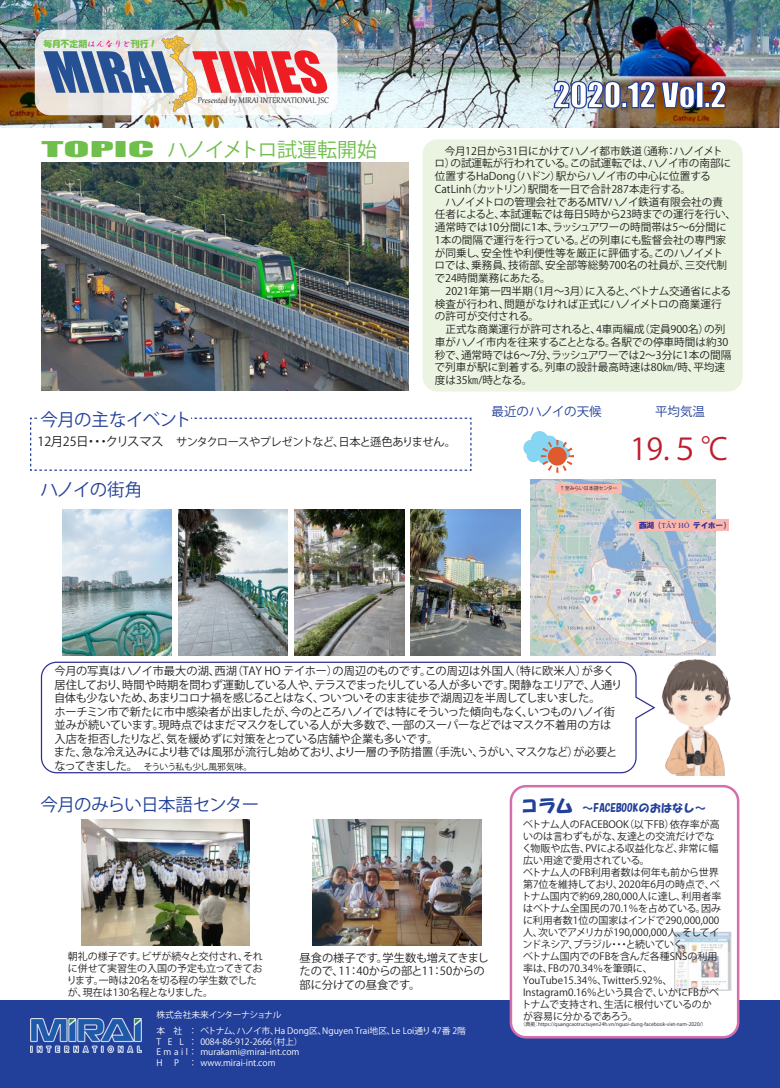
<style>
.page{position:relative;width:780px;height:1088px;background:#fff}
.page>*{position:absolute;margin:0;border:0;box-sizing:border-box;transform-origin:0 0}
.t1{font:italic 52.5px "Impact";color:#255194}
.t2{font:32.5px "Impact";color:#fff}
.t3{font:30px "Koz Go Pr 6 N";color:#be1d2c}
.t4{font:20px "Koz Go Pr 6 N";letter-spacing:-.04em;color:#6fbf4c}
.t5{font:17.5px "Koz Go Pr 6 N";letter-spacing:-.05em;color:#223f99}
.t6{font:12.5px "Koz Go Pr 6 N";color:#223f99}
.t7{font:11.25px/13.5px "Koz Go Pr 6 N";letter-spacing:-.03em;color:#231f20}
.t8{font:11.25px/13.5px "Koz Go Pr 6 N";color:#231f20}
.t9{font:11.25px "Koz Go Pr 6 N";letter-spacing:-.07em;color:#231f20}
.t10{font:11.25px "HG Soei Kakupoptai";color:#223f99}
.t11{font:10.62px/12.8px "Koz Go Pr 6 N";color:#231f20}
.t12{font:10px/12px "Koz Go Pr 6 N";color:#231f20}
.t13{font:10px "Gabriola";color:#231f20}
.t14{font:8.75px/10.5px "Koz Go Pr 6 N";color:#fff}
.t15{font:8.75px "Koz Go Pr 6 N";letter-spacing:-.05em;color:#231f20}
.t16{font:8.75px "HG Soei Kakupoptai";color:#73c049}
.t17{font:7.5px "HG Soei Kakupoptai";color:#2e3092}
.t18{font:5px "Koz Go Pr 6 N";color:#231f20}
.t19{font:5px "Koz Go Pr 6 N";letter-spacing:-.05em;color:#231f20}
.s1{font-family:"HGS Gyoshotai";color:#ed028c}
.s2{color:#ee1d23}
.s3{font-family:"Impact"}
.s4{font-size:12.5px}
.s5{font-family:"Times New Roman"}
.s6{font-size:11.25px}
.s7{font-size:17.5px}
</style>
<div class="page">
<div style="left:0;top:1001px;width:780px;height:87px;background:#223f99"></div>
<img style="left:31px;top:1018px;width:110px;height:35px">
<div style="left:422px;top:139px;width:320px;height:252px;background:#eaf4e0;border-radius:15px"></div>
<svg style="left:40px;top:661px;width:601px;height:113px"></svg>
<svg style="left:30px;top:417px;width:442px;height:54px"></svg>
<div style="left:37px;top:404px;width:154px;height:30px;background:#fff"></div>
<img style="left:81px;top:819px;width:169px;height:126px">
<div style="left:511px;top:786px;width:227px;height:251px;background:#fff;border-radius:15px"></div>
<div style="left:509px;top:785px;width:230px;height:253px;border:2px solid #d36fac;border-radius:15px"></div>
<img style="left:674px;top:932px;width:57px;height:59px">
<img style="left:62px;top:509px;width:110px;height:146px">
<img style="left:178px;top:509px;width:110px;height:146px">
<img style="left:294px;top:509px;width:110px;height:146px">
<img style="left:410px;top:509px;width:110px;height:146px">
<img style="left:530px;top:480px;width:185px;height:175px">
<div style="left:556px;top:484px;width:66px;height:8px;background:#f9b7ae"></div>
<div style="left:636px;top:519px;width:93px;height:11px;background:#f9b7ae"></div>
<img style="left:313px;top:819px;width:168px;height:126px">
<img style="left:0;top:0;width:780px;height:128px">
<img style="left:553px;top:80px;width:142px;height:38px">
<div style="left:695px;top:81px;width:8px;height:27px;border:1px solid #223f99"></div>
<svg style="left:704px;top:80px;width:23px;height:29px"></svg>
<svg style="left:35px;top:30px;width:302px;height:85px"></svg>
<img style="left:162px;top:36px;width:36px;height:75px">
<img style="left:41px;top:162px;width:367px;height:228px">
<svg style="left:523px;top:431px;width:51px;height:42px"></svg>
<div style="left:548px;top:447px;width:18px;height:19px;background:#e05a2d;border-radius:50%"></div>
<img style="left:641px;top:659px;width:90px;height:116px">
<p class="t16" style="left:43px;top:39px;width:115px">毎月不定期<span class="s1">はんなりと</span>刊行！</p>
<h1 class="t1" style="left:54px;top:31px;width:302px">MIRAI <span class="s2">TIMES</span></h1>
<p class="t13" style="left:198px;top:94px;width:132px">Presented by MIRAI INTERNATIONAL JSC</p>
<h3 class="t4" style="left:41px;top:138px;width:337px"><span class="s3">TOPIC</span> ハノイメトロ試運転開始</h3>
<h2 class="t2" style="left:553px;top:70px;width:174px">2020.12 Vol.2</h2>
<p class="t11" style="left:434px;top:145px;width:303px;text-indent:10px">今月12日から31日にかけてハノイ都市鉄道（通称：ハノイメト<br>ロ）の試運転が行われている。この試運転では、ハノイ市の南部に位置するHaDong（ハドン）駅からハノイ市の中心に位置する<br>CatLinh（カットリン）駅間を一日で合計287本走行する。<br>　ハノイメトロの管理会社であるMTVハノイ鉄道有限会社の責<br>任者によると、本試運転では毎日5時から23時までの運行を行い、通常時では10分間に1本、ラッシュアワーの時間帯は5～6分間に<br>1本の間隔で運行を行っている。どの列車にも監督会社の専門家が同乗し、安全性や利便性等を厳正に評価する。このハノイメト<br>ロでは、乗務員、技術部、安全部等総勢700名の社員が、三交代制で24時間業務にあたる。<br>　2021年第一四半期（1月～3月）に入ると、ベトナム交通省による検査が行われ、問題がなければ正式にハノイメトロの商業運行<br>の許可が交付される。<br>　正式な商業運行が許可されると、4車両編成（定員900名）の列車がハノイ市内を往来することとなる。各駅での停車時間は約30秒で、通常時では6～7分、ラッシュアワーでは2～3分に1本の間隔で列車が駅に到着する。列車の設計最高時速は80㎞/時、平均速度は35㎞/時となる。</p>
<h3 class="t5" style="left:40px;top:409px;width:153px">今月の主なイベント</h3>
<p class="t9" style="left:38px;top:435px;width:420px"><span class="s4">12月25日・・・クリスマス　</span>サンタクロースやプレゼントなど、日本と遜色ありません。</p>
<h3 class="t5" style="left:40px;top:480px;width:103px">ハノイの街角</h3>
<p class="t6" style="left:491px;top:404px;width:112px">最近のハノイの天候</p>
<p class="t6" style="left:655px;top:404px;width:51px">平均気温</p>
<h3 class="t3" style="left:630px;top:432px;width:101px">19.５℃</h3>
<p class="t19" style="left:559px;top:485px;width:59px">↑至みらい日本語センター</p>
<p class="t17" style="left:639px;top:521px;width:93px">西湖（<span class="s5">TÂY HỒ</span> テイホー）</p>
<p class="t7" style="left:54px;top:664px;width:570px">今月の写真はハノイ市最大の湖、西湖（TAY HO テイホー）の周辺のものです。この周辺は外国人（特に欧米人）が多く居住しており、時間や時期を問わず運動している人や、テラスでまったりしている人が多いです。閑静なエリアで、人通り自体も少ないため、あまりコロナ禍を感じることはなく、ついついそのまま徒歩で湖周辺を半周してしまいました。<br>ホーチミン市で新たに市中感染者が出ましたが、今のところハノイでは特にそういった傾向もなく、いつものハノイ街並みが続いています。現時点ではまだマスクをしている人が大多数で、一部のスーパーなどではマスク不着用の方は入店を拒否したりなど、気を緩めずに対策をとっている店舗や企業も多いです。<br>また、急な冷え込みにより巷では風邪が流行し始めており、より一層の予防措置（手洗い、うがい、マスクなど）が必要と</p>
<p class="t15" style="left:54px;top:761px;width:199px"><span class="s6">なってきました。　</span>そういう私も少し風邪気味。</p>
<h3 class="t5" style="left:40px;top:795px;width:220px">今月のみらい日本語センター</h3>
<p class="t12" style="left:67px;top:951px;width:198px">朝礼の様子です。ビザが続々と交付され、それに併せて実習生の入国の予定も立ってきております。一時は20名を切る程の学生数でしたが、現在は130名程となりました。</p>
<p class="t8" style="left:299px;top:951px;width:191px">昼食の様子です。学生数も増えてきましたので、11：40からの部と11：50からの部に分けての昼食です。</p>
<p class="t14" style="left:156px;top:1006px;width:311px;line-height:16.2px">株式会社未来インターナショナル<br>本 社 ：ベトナム、ハノイ市、Ha Dong区、Nguyen Trai地区、Le Loi通り 47番 2階</p>
<p class="t14" style="left:156px;top:1036px;width:147px">T E L ： 0084-86-912-2666（村上）<br>E m a i l： murakami@mirai-int.com<br>H</p>
<p class="t14" style="left:174px;top:1057px;width:103px">P ： www.mirai-int.com</p>
<p class="t10" style="left:521px;top:802px;width:186px"><span class="s7">コラム</span> ～FACEBOOKのおはなし～</p>
<p class="t12" style="left:521px;top:819px;width:201px">ベトナム人のFACEBOOK（以下FB）依存率が高いのは言わずもがな、友達との交流だけでなく物販や広告、PVによる収益化など、非常に幅広い用途で愛用されている。<br>ベトナム人のFB利用者数は何年も前から世界第7位を維持しており、2020年6月の時点で、ベトナム国内で約69,280,000人に達し、利用者率はベトナム全国民の70.1％を占めている。因みに利用者数1位の国家はインドで290,000,000人、次いでアメリカが190,000,000人、そしてインドネシア、ブラジル・・・と続いていく。<br>ベトナム国内でのFBを含んだ各種SNSの利用率は、FBの70.34％を筆頭に、　<br>YouTube15.34％、Twitter5.92％、<br>Instagram0.16％という具合で、いかにFBがベトナムで支持され、生活に根付いているのかが容易に分かるであろう。</p>
<p class="t18" style="left:520px;top:1022px;width:187px">（典拠：https://quangcaotructuyen24h.vn/nguoi-dung-facebook-viet-nam-2020/）</p>
</div>
